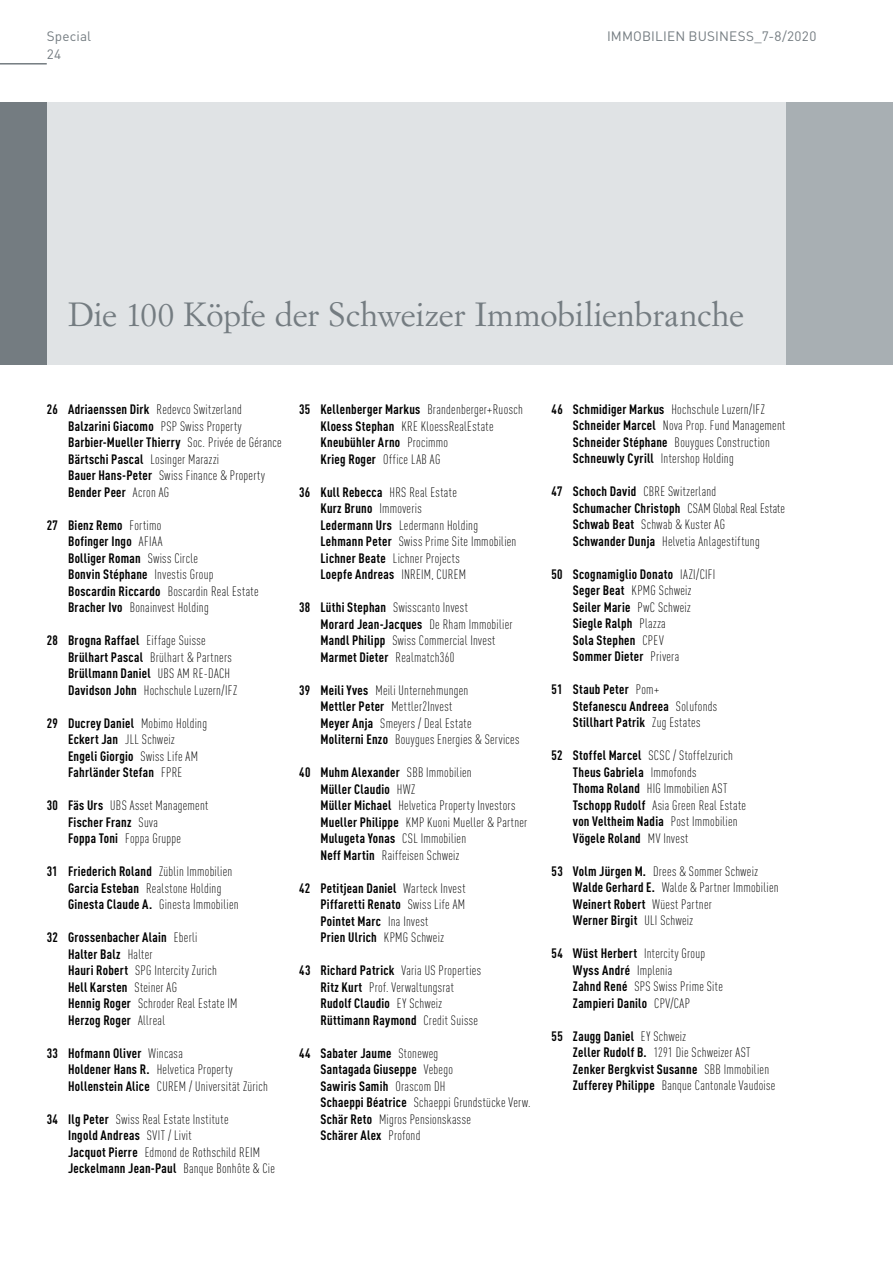
<style>
.page{position:relative;width:893px;height:1263px;background:#fff}
.page>*{position:absolute;margin:0;border:0;box-sizing:border-box;transform-origin:0 0}
.t1{font:33px "Simoncini Garamond Std";letter-spacing:-.005em;color:#747c81}
.t2{font:300 condensed 13.5px/16.5px "DINOT";letter-spacing:.02em;color:#000}
.t3{font:700 condensed 13.5px/16.5px "DINOT";letter-spacing:.02em;color:#000}
.t4{font:13.5px "DIN Pro";letter-spacing:.01em;color:#747c81}
.s1{font-weight:700}
.s2{font-weight:300}
</style>
<div class="page">
<hr style="left:0;top:63px;width:47px;height:2px;background:#747c81">
<div style="left:47px;top:102px;width:740px;height:263px;background:#e0e3e5"></div>
<div style="left:0;top:102px;width:47px;height:263px;background:#747c81"></div>
<div style="left:787px;top:102px;width:106px;height:263px;background:#a8afb3"></div>
<p class="t4" style="left:47px;top:26px;width:46px">Special</p>
<p class="t4" style="left:47px;top:44px;width:16px">24</p>
<p class="t4" style="left:607px;top:26px;width:211px">IMMOBILIEN BUSINESS_7-8/2020</p>
<h1 class="t1" style="left:68px;top:294px;width:677px">Die 100 Köpfe der Schweizer Immobilienbranche</h1>
<p class="t2" style="left:68px;top:401px;width:215px;text-indent:-21px"><span class="s1">26 Adriaenssen Dirk</span> Redevco Switzerland <span class="s1">Balzarini Giacomo</span> PSP Swiss Property <span class="s1">Barbier-Mueller Thierry</span> Soc. Privée de Gérance <span class="s1">Bärtschi Pascal</span> Losinger Marazzi<br><span class="s1">Bauer Hans-Peter</span> Swiss Finance &amp; Property <span class="s1">Bender Peer</span> Acron AG</p>
<p class="t3" style="left:68px;top:516px;width:192px;text-indent:-21px">27 Bienz Remo <span class="s2">Fortimo<br></span>Bofinger Ingo <span class="s2">AFIAA<br></span>Bolliger Roman <span class="s2">Swiss Circle<br></span>Bonvin Stéphane <span class="s2">Investis Group<br></span>Boscardin Riccardo <span class="s2">Boscardin Real Estate<br></span>Bracher Ivo <span class="s2">Bonainvest Holding</span></p>
<p class="t2" style="left:68px;top:632px;width:171px;text-indent:-21px"><span class="s1">28 Brogna Raffael</span> Eiffage Suisse <span class="s1">Brülhart Pascal</span> Brülhart &amp; Partners <span class="s1">Brüllmann Daniel</span> UBS AM RE-DACH <span class="s1">Davidson John</span> Hochschule Luzern/IFZ</p>
<p class="t3" style="left:68px;top:714px;width:141px;text-indent:-21px">29 Ducrey Daniel <span class="s2">Mobimo Holding<br></span>Eckert Jan <span class="s2">JLL Schweiz<br></span>Engeli Giorgio <span class="s2">Swiss Life AM<br></span>Fahrländer Stefan <span class="s2">FPRE</span></p>
<p class="t2" style="left:68px;top:797px;width:142px;text-indent:-21px"><span class="s1">30 Fäs Urs</span> UBS Asset Management<br><span class="s1">Fischer Franz</span> Suva<br><span class="s1">Foppa Toni</span> Foppa Gruppe</p>
<p class="t2" style="left:68px;top:863px;width:172px;text-indent:-21px"><span class="s1">31 Friederich Roland</span> Züblin Immobilien<br><span class="s1">Garcia Esteban</span> Realstone Holding<br><span class="s1">Ginesta Claude A.</span> Ginesta Immobilien</p>
<p class="t3" style="left:68px;top:929px;width:171px;text-indent:-21px">32 Grossenbacher Alain <span class="s2">Eberli<br></span>Halter Balz <span class="s2">Halter<br></span>Hauri Robert <span class="s2">SPG Intercity Zurich<br></span>Hell Karsten <span class="s2">Steiner AG<br></span>Hennig Roger <span class="s2">Schroder Real Estate IM<br></span>Herzog Roger <span class="s2">Allreal</span></p>
<p class="t2" style="left:68px;top:1045px;width:201px;text-indent:-21px"><span class="s1">33 Hofmann Oliver</span> Wincasa<br><span class="s1">Holdener Hans R.</span> Helvetica Property<br><span class="s1">Hollenstein Alice</span> CUREM / Universität Zürich</p>
<p class="t2" style="left:68px;top:1111px;width:208px;text-indent:-21px"><span class="s1">34 Ilg Peter</span> Swiss Real Estate Institute<br><span class="s1">Ingold Andreas</span> SVIT / Livit<br><span class="s1">Jacquot Pierre</span> Edmond de Rothschild REIM <span class="s1">Jeckelmann Jean-Paul</span> Banque Bonhôte &amp; Cie</p>
<p class="t2" style="left:320px;top:401px;width:204px;text-indent:-21px"><span class="s1">35 Kellenberger Markus</span> Brandenberger+Ruosch <span class="s1">Kloess Stephan</span> KRE KloessRealEstate <span class="s1">Kneubühler Arno</span> Procimmo<br><span class="s1">Krieg Roger</span> Office LAB AG</p>
<p class="t2" style="left:320px;top:484px;width:198px;text-indent:-21px"><span class="s1">36 Kull Rebecca</span> HRS Real Estate<br><span class="s1">Kurz Bruno</span> Immoveris<br><span class="s1">Ledermann Urs</span> Ledermann Holding<br><span class="s1">Lehmann Peter</span> Swiss Prime Site Immobilien<br><span class="s1">Lichner Beate</span> Lichner Projects<br><span class="s1">Loepfe Andreas</span> INREIM, CUREM</p>
<p class="t2" style="left:320px;top:599px;width:194px;text-indent:-21px"><span class="s1">38 Lüthi Stephan</span> Swisscanto Invest<br><span class="s1">Morard Jean-Jacques</span> De Rham Immobilier <span class="s1">Mandl Philipp</span> Swiss Commercial Invest <span class="s1">Marmet Dieter</span> Realmatch360</p>
<p class="t2" style="left:320px;top:682px;width:201px;text-indent:-21px"><span class="s1">39 Meili Yves</span> Meili Unternehmungen<br><span class="s1">Mettler Peter</span> Mettler2Invest<br><span class="s1">Meyer Anja</span> Smeyers / Deal Estate<br><span class="s1">Moliterni Enzo</span> Bouygues Energies &amp; Services</p>
<p class="t2" style="left:320px;top:764px;width:208px;text-indent:-21px"><span class="s1">40 Muhm Alexander</span> SBB Immobilien<br><span class="s1">Müller Claudio</span> HWZ<br><span class="s1">Müller Michael</span> Helvetica Property Investors <span class="s1">Mueller Philippe</span> KMP Kuoni Mueller &amp; Partner <span class="s1">Mulugeta Yonas</span> CSL Immobilien<br><span class="s1">Neff Martin</span> Raiffeisen Schweiz</p>
<p class="t3" style="left:320px;top:879px;width:147px;text-indent:-21px">42 Petitjean Daniel <span class="s2">Warteck Invest<br></span>Piffaretti Renato <span class="s2">Swiss Life AM<br></span>Pointet Marc <span class="s2">Ina Invest<br></span>Prien Ulrich <span class="s2">KPMG Schweiz</span></p>
<p class="t2" style="left:320px;top:962px;width:162px;text-indent:-21px"><span class="s1">43 Richard Patrick</span> Varia US Properties<br><span class="s1">Ritz Kurt</span> Prof. Verwaltungsrat<br><span class="s1">Rudolf Claudio</span> EY Schweiz<br><span class="s1">Rüttimann Raymond</span> Credit Suisse</p>
<p class="t3" style="left:320px;top:1044px;width:212px;text-indent:-21px">44 Sabater Jaume <span class="s2">Stoneweg<br></span>Santagada Giuseppe <span class="s2">Vebego<br></span>Sawiris Samih <span class="s2">Orascom DH<br></span>Schaeppi Béatrice <span class="s2">Schaeppi Grundstücke Verw.<br></span>Schär Reto <span class="s2">Migros Pensionskasse<br></span>Schärer Alex <span class="s2">Profond</span></p>
<p class="t2" style="left:573px;top:401px;width:214px;text-indent:-21px"><span class="s1">46 Schmidiger Markus</span> Hochschule Luzern/IFZ <span class="s1">Schneider Marcel</span> Nova Prop. Fund Management <span class="s1">Schneider Stéphane</span> Bouygues Construction <span class="s1">Schneuwly Cyrill</span> Intershop Holding</p>
<p class="t2" style="left:573px;top:483px;width:214px;text-indent:-21px"><span class="s1">47 Schoch David</span> CBRE Switzerland<br><span class="s1">Schumacher Christoph</span> CSAM Global Real Estate <span class="s1">Schwab Beat</span> Schwab &amp; Kuster AG<br><span class="s1">Schwander Dunja</span> Helvetia Anlagestiftung</p>
<p class="t3" style="left:573px;top:566px;width:144px;text-indent:-21px">50 Scognamiglio Donato <span class="s2">IAZI/CIFI<br></span>Seger Beat <span class="s2">KPMG Schweiz<br></span>Seiler Marie <span class="s2">PwC Schweiz<br></span>Siegle Ralph <span class="s2">Plazza<br></span>Sola Stephen <span class="s2">CPEV<br></span>Sommer Dieter <span class="s2">Privera</span></p>
<p class="t3" style="left:573px;top:681px;width:146px;text-indent:-21px">51 Staub Peter <span class="s2">Pom+<br></span>Stefanescu Andreea <span class="s2">Solufonds<br></span>Stillhart Patrik <span class="s2">Zug Estates</span></p>
<p class="t2" style="left:573px;top:747px;width:175px;text-indent:-21px"><span class="s1">52 Stoffel Marcel</span> SCSC / Stoffelzurich<br><span class="s1">Theus Gabriela</span> Immofonds<br><span class="s1">Thoma Roland</span> HIG Immobilien AST<br><span class="s1">Tschopp Rudolf</span> Asia Green Real Estate <span class="s1">von Veltheim Nadia</span> Post Immobilien<br><span class="s1">Vögele Roland</span> MV Invest</p>
<p class="t2" style="left:573px;top:863px;width:207px;text-indent:-21px"><span class="s1">53 Volm Jürgen M.</span> Drees &amp; Sommer Schweiz <span class="s1">Walde Gerhard E.</span> Walde &amp; Partner Immobilien <span class="s1">Weinert Robert</span> Wüest Partner<br><span class="s1">Werner Birgit</span> ULI Schweiz</p>
<p class="t2" style="left:573px;top:945px;width:152px;text-indent:-21px"><span class="s1">54 Wüst Herbert</span> Intercity Group<br><span class="s1">Wyss André</span> Implenia<br><span class="s1">Zahnd René</span> SPS Swiss Prime Site<br><span class="s1">Zampieri Danilo</span> CPV/CAP</p>
<p class="t3" style="left:573px;top:1028px;width:204px;text-indent:-21px">55 Zaugg Daniel <span class="s2">EY Schweiz<br></span>Zeller Rudolf B. <span class="s2">1291 Die Schweizer AST </span>Zenker Bergkvist Susanne <span class="s2">SBB Immobilien </span>Zufferey Philippe <span class="s2">Banque Cantonale Vaudoise</span></p>
</div>
